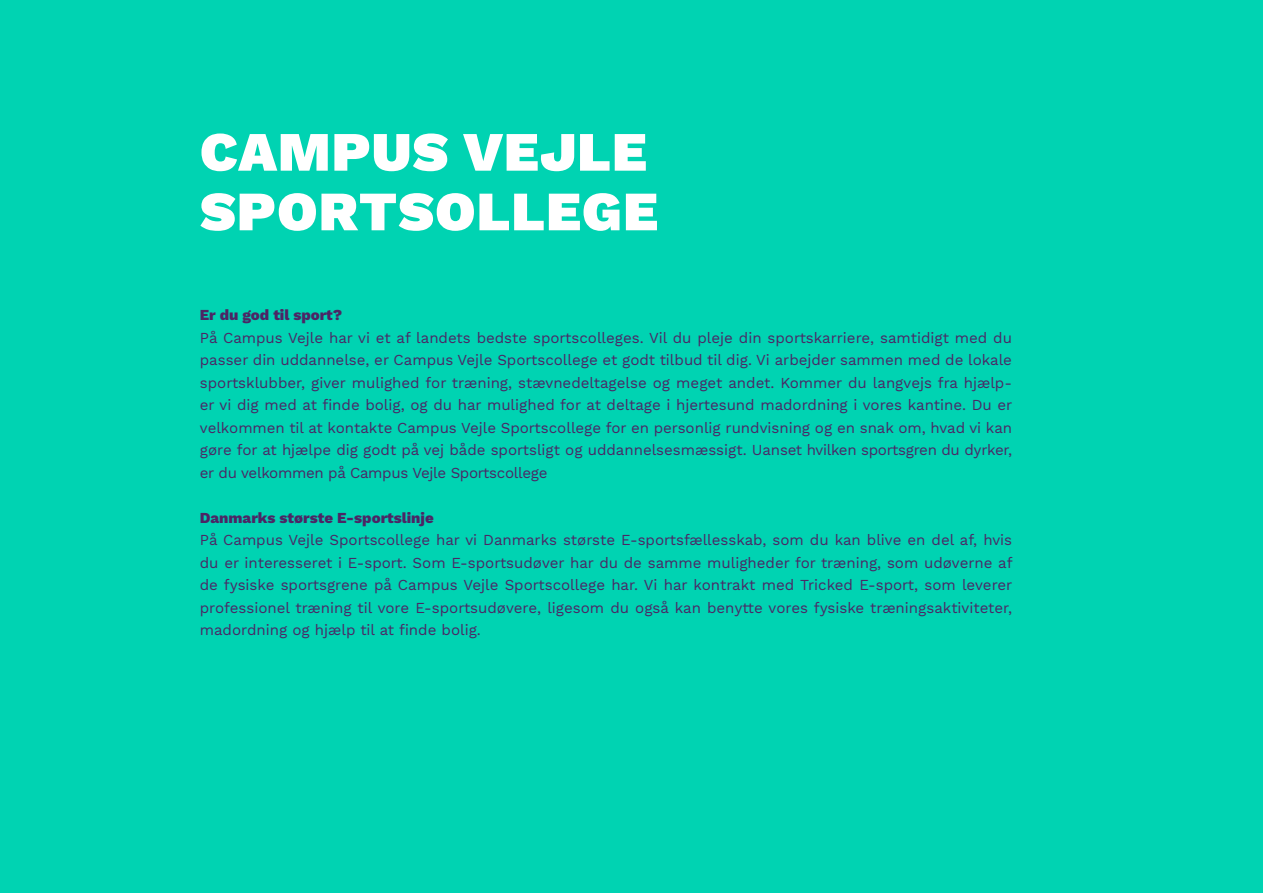
<style>
.page{position:relative;width:1263px;height:893px;background:#00d3b2}
.page>*{position:absolute;margin:0;border:0;box-sizing:border-box;transform-origin:0 0}
.t1{font:900 55.5px/59.6px "Work Sans";letter-spacing:.02em;color:#fff}
.t2{font:15px/22.5px "Work Sans";letter-spacing:-.02em;color:#4c2565;text-align:justify}
.t3{font:800 15px "Work Sans";color:#4c2565}
</style>
<div class="page">
<h1 class="t1" style="left:200px;top:125px;width:459px">CAMPUS VEJLE<br>SPORTSOLLEGE</h1>
<p class="t3" style="left:200px;top:306px;width:144px">Er du god til sport?</p>
<p class="t2" style="left:200px;top:327px;width:814px">På Campus Vejle har vi et af landets bedste sportscolleges. Vil du pleje din sportskarriere, samtidigt med du passer din uddannelse, er Campus Vejle Sportscollege et godt tilbud til dig. Vi arbejder sammen med de lokale sportsklubber, giver mulighed for træning, stævnedeltagelse og meget andet. Kommer du langvejs fra hjælp&shy;er vi dig med at finde bolig, og du har mulighed for at deltage i hjertesund madordning i vores kantine. Du er velkommen til at kontakte Campus Vejle Sportscollege for en personlig rundvisning og en snak om, hvad vi kan gøre for at hjælpe dig godt på vej både sportsligt og uddannelsesmæssigt. Uanset hvilken sportsgren du dyrker, er du velkommen på Campus Vejle Sportscollege</p>
<p class="t3" style="left:200px;top:509px;width:235px">Danmarks største E-sportslinje</p>
<p class="t2" style="left:200px;top:529px;width:814px">På Campus Vejle Sportscollege har vi Danmarks største E-sportsfællesskab, som du kan blive en del af, hvis du er interesseret i E-sport. Som E-sportsudøver har du de samme muligheder for træning, som udøverne af de fysiske sportsgrene på Campus Vejle Sportscollege har. Vi har kontrakt med Tricked E-sport, som leverer professionel træning til vore E-sportsudøvere, ligesom du også kan benytte vores fysiske træningsaktiviteter, madordning og hjælp til at finde bolig.</p>
</div>
